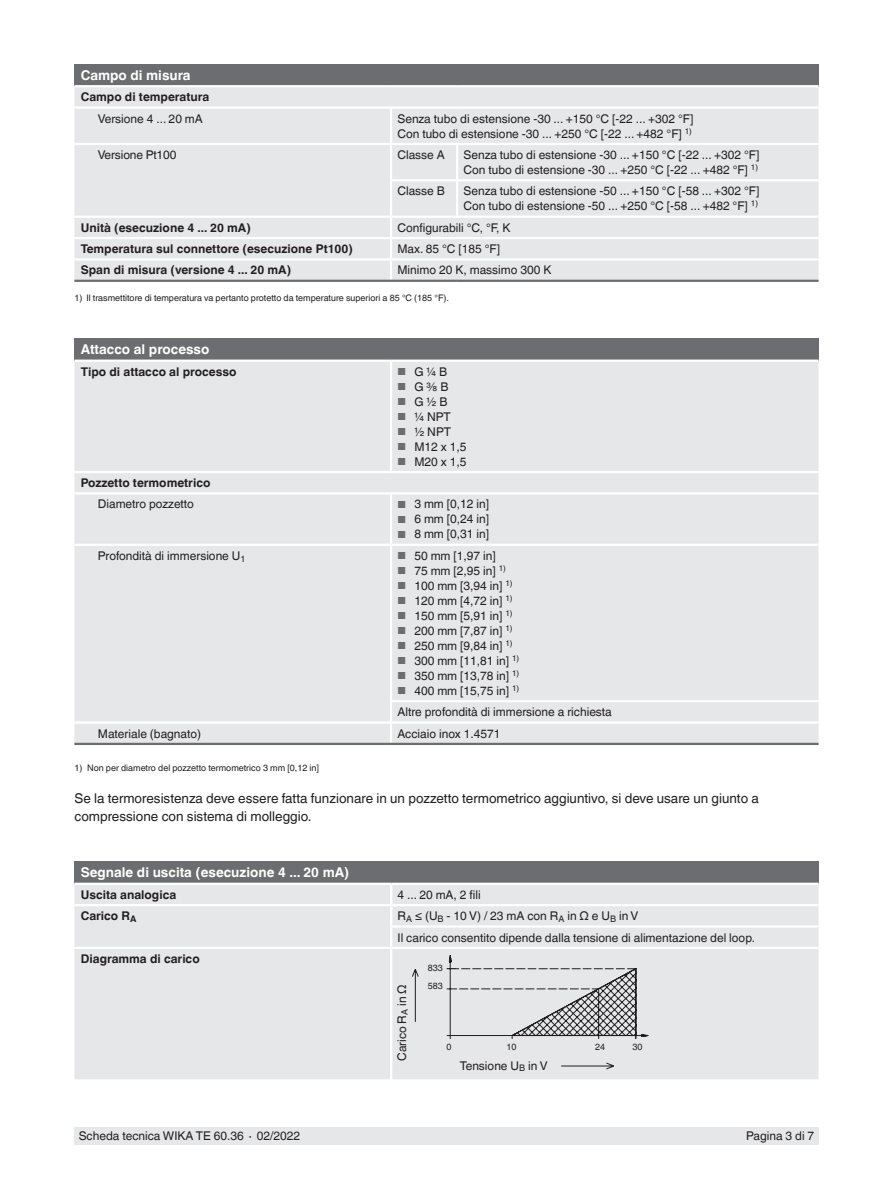
<style>
.page{position:relative;width:893px;height:1188px;background:#fff}
.page>*{position:absolute;margin:0;border:0;box-sizing:border-box;transform-origin:0 0}
.t1{font:13.5px/18px "Helvetica World";color:#231f20}
.t2{font:700 13.5px "Helvetica World";color:#fff}
.t3{font:12px/15px "Helvetica World";color:#231f20}
.t4{font:700 12px "Helvetica World";color:#231f20}
.t5{font:9px/18.8px "Helvetica World";color:#231f20}
.s1{font-size:10.2px;color:#6c6d70}
</style>
<div class="page">
<div style="left:74px;top:1128px;width:745px;height:17px;background:#e6e7e9"></div>
<div style="left:74px;top:64px;width:745px;height:22px;background:#6c6d70"></div>
<div style="left:74px;top:87px;width:745px;height:193px;background:#e6e7e9"></div>
<hr style="left:391px;top:143px;width:66px;height:2px;background:#fff">
<hr style="left:457px;top:143px;width:362px;height:2px;background:#fff">
<hr style="left:390px;top:179px;width:67px;height:2px;background:#fff">
<hr style="left:457px;top:179px;width:362px;height:2px;background:#fff">
<hr style="left:391px;top:216px;width:66px;height:2px;background:#fff">
<hr style="left:457px;top:216px;width:362px;height:2px;background:#fff">
<hr style="left:74px;top:258px;width:317px;height:3px;background:#fff">
<hr style="left:391px;top:258px;width:66px;height:3px;background:#fff">
<hr style="left:457px;top:258px;width:362px;height:3px;background:#fff">
<hr style="left:74px;top:106px;width:317px;height:3px;background:#fff">
<hr style="left:391px;top:106px;width:66px;height:3px;background:#fff">
<hr style="left:457px;top:106px;width:362px;height:3px;background:#fff">
<hr style="left:74px;top:280px;width:317px;height:2px;background:#6c6d70">
<hr style="left:391px;top:280px;width:66px;height:2px;background:#6c6d70">
<hr style="left:457px;top:280px;width:362px;height:2px;background:#6c6d70">
<hr style="left:74px;top:237px;width:317px;height:2px;background:#fff">
<hr style="left:74px;top:143px;width:317px;height:2px;background:#fff">
<hr style="left:390px;top:145px;width:2px;height:34px;background:#fff">
<hr style="left:390px;top:181px;width:2px;height:35px;background:#fff">
<hr style="left:74px;top:216px;width:317px;height:2px;background:#fff">
<hr style="left:456px;top:145px;width:2px;height:34px;background:#fff">
<hr style="left:456px;top:181px;width:2px;height:35px;background:#fff">
<hr style="left:391px;top:237px;width:66px;height:2px;background:#fff">
<svg style="left:390px;top:218px;width:2px;height:62px"></svg>
<hr style="left:457px;top:237px;width:362px;height:2px;background:#fff">
<hr style="left:390px;top:109px;width:2px;height:34px;background:#fff">
<hr style="left:74px;top:85px;width:317px;height:2px;background:#fff">
<hr style="left:391px;top:85px;width:66px;height:2px;background:#fff">
<hr style="left:457px;top:85px;width:362px;height:2px;background:#fff">
<div style="left:74px;top:338px;width:745px;height:23px;background:#6c6d70"></div>
<div style="left:74px;top:362px;width:745px;height:381px;background:#e6e7e9"></div>
<hr style="left:74px;top:360px;width:317px;height:2px;background:#fff">
<hr style="left:391px;top:360px;width:428px;height:2px;background:#fff">
<hr style="left:390px;top:362px;width:2px;height:109px;background:#fff">
<hr style="left:74px;top:471px;width:317px;height:2px;background:#fff">
<hr style="left:391px;top:471px;width:428px;height:2px;background:#fff">
<hr style="left:74px;top:492px;width:317px;height:3px;background:#fff">
<hr style="left:391px;top:492px;width:428px;height:3px;background:#fff">
<hr style="left:390px;top:495px;width:2px;height:49px;background:#fff">
<hr style="left:74px;top:544px;width:317px;height:2px;background:#fff">
<hr style="left:391px;top:544px;width:428px;height:2px;background:#fff">
<hr style="left:390px;top:546px;width:2px;height:154px;background:#fff">
<hr style="left:390px;top:700px;width:429px;height:2px;background:#fff">
<hr style="left:74px;top:721px;width:317px;height:3px;background:#fff">
<hr style="left:391px;top:721px;width:428px;height:3px;background:#fff">
<svg style="left:390px;top:702px;width:2px;height:41px"></svg>
<hr style="left:74px;top:743px;width:317px;height:2px;background:#6c6d70">
<hr style="left:391px;top:743px;width:428px;height:2px;background:#6c6d70">
<div style="left:74px;top:861px;width:745px;height:23px;background:#6c6d70"></div>
<div style="left:74px;top:885px;width:745px;height:194px;background:#e6e7e9"></div>
<hr style="left:391px;top:904px;width:428px;height:2px;background:#fff">
<hr style="left:390px;top:925px;width:429px;height:3px;background:#fff">
<hr style="left:391px;top:947px;width:428px;height:2px;background:#fff">
<hr style="left:74px;top:904px;width:317px;height:2px;background:#fff">
<hr style="left:74px;top:947px;width:317px;height:2px;background:#fff">
<svg style="left:390px;top:885px;width:2px;height:62px"></svg>
<hr style="left:390px;top:949px;width:2px;height:130px;background:#fff">
<hr style="left:74px;top:883px;width:317px;height:2px;background:#fff">
<hr style="left:391px;top:883px;width:428px;height:2px;background:#fff">
<svg style="left:412px;top:954px;width:237px;height:116px;background:#d4d5d7"></svg>
<p class="t2" style="left:81px;top:67px;width:111px">Campo di misura</p>
<p class="t4" style="left:81px;top:90px;width:130px">Campo di temperatura</p>
<p class="t3" style="left:98px;top:111px;width:107px">Versione 4 ... 20 mA</p>
<p class="t3" style="left:397px;top:111px;width:297px">Senza tubo di estensione -30 ... +150 °C [-22 ... +302 °F]<br>Con tubo di estensione -30 ... +250 °C [-22 ... +482 °F] <sup>1)</sup></p>
<p class="t3" style="left:98px;top:147px;width:80px">Versione Pt100</p>
<p class="t3" style="left:397px;top:147px;width:49px">Classe A</p>
<p class="t3" style="left:463px;top:147px;width:297px">Senza tubo di estensione -30 ... +150 °C [-22 ... +302 °F]<br>Con tubo di estensione -30 ... +250 °C [-22 ... +482 °F] <sup>1)</sup></p>
<p class="t3" style="left:397px;top:184px;width:49px">Classe B</p>
<p class="t3" style="left:463px;top:184px;width:297px">Senza tubo di estensione -50 ... +150 °C [-58 ... +302 °F]<br>Con tubo di estensione -50 ... +250 °C [-58 ... +482 °F] <sup>1)</sup></p>
<p class="t4" style="left:81px;top:221px;width:172px">Unità (esecuzione 4 ... 20 mA)</p>
<p class="t3" style="left:397px;top:220px;width:115px">Configurabili °C, °F, K</p>
<p class="t4" style="left:81px;top:242px;width:274px">Temperatura sul connettore (esecuzione Pt100)</p>
<p class="t3" style="left:397px;top:241px;width:104px">Max. 85 °C [185 °F]</p>
<p class="t4" style="left:81px;top:263px;width:212px">Span di misura (versione 4 ... 20 mA)</p>
<p class="t3" style="left:397px;top:263px;width:156px">Minimo 20 K, massimo 300 K</p>
<p class="t5" style="left:74px;top:289px;width:376px">1) Il trasmettitore di temperatura va pertanto protetto da temperature superiori a 85 °C (185 °F).</p>
<p class="t2" style="left:81px;top:342px;width:130px">Attacco al processo</p>
<p class="t4" style="left:81px;top:365px;width:157px">Tipo di attacco al processo</p>
<p class="t3" style="left:397px;top:364px;width:51px"><span class="s1">■</span> G ¼ B</p>
<p class="t3" style="left:397px;top:379px;width:53px"><span class="s1">■</span> G ⅜ B</p>
<p class="t3" style="left:397px;top:394px;width:52px"><span class="s1">■</span> G ½ B</p>
<p class="t3" style="left:397px;top:409px;width:55px"><span class="s1">■</span> ¼ NPT</p>
<p class="t3" style="left:397px;top:424px;width:55px"><span class="s1">■</span> ½ NPT</p>
<p class="t3" style="left:397px;top:439px;width:71px"><span class="s1">■</span> M12 x 1,5</p>
<p class="t3" style="left:397px;top:454px;width:71px"><span class="s1">■</span> M20 x 1,5</p>
<p class="t4" style="left:81px;top:476px;width:131px">Pozzetto termometrico</p>
<p class="t3" style="left:98px;top:497px;width:98px">Diametro pozzetto</p>
<p class="t3" style="left:397px;top:497px;width:93px"><span class="s1">■</span> 3 mm [0,12 in]</p>
<p class="t3" style="left:397px;top:512px;width:93px"><span class="s1">■</span> 6 mm [0,24 in]</p>
<p class="t3" style="left:397px;top:527px;width:93px"><span class="s1">■</span> 8 mm [0,31 in]</p>
<p class="t3" style="left:98px;top:548px;width:149px">Profondità di immersione U<sub>1</sub></p>
<p class="t3" style="left:397px;top:548px;width:100px"><span class="s1">■</span> 50 mm [1,97 in]</p>
<p class="t3" style="left:397px;top:563px;width:110px"><span class="s1">■</span> 75 mm [2,95 in] <sup>1)</sup></p>
<p class="t3" style="left:397px;top:578px;width:117px"><span class="s1">■</span> 100 mm [3,94 in] <sup>1)</sup></p>
<p class="t3" style="left:397px;top:593px;width:117px"><span class="s1">■</span> 120 mm [4,72 in] <sup>1)</sup></p>
<p class="t3" style="left:397px;top:608px;width:117px"><span class="s1">■</span> 150 mm [5,91 in] <sup>1)</sup></p>
<p class="t3" style="left:397px;top:623px;width:117px"><span class="s1">■</span> 200 mm [7,87 in] <sup>1)</sup></p>
<p class="t3" style="left:397px;top:638px;width:117px"><span class="s1">■</span> 250 mm [9,84 in] <sup>1)</sup></p>
<p class="t3" style="left:397px;top:653px;width:123px"><span class="s1">■</span> 300 mm [11,81 in] <sup>1)</sup></p>
<p class="t3" style="left:397px;top:668px;width:123px"><span class="s1">■</span> 350 mm [13,78 in] <sup>1)</sup></p>
<p class="t3" style="left:397px;top:680px;width:216px;line-height:21.3px"><span class="s1">■</span> 400 mm [15,75 in] <sup>1)<br></sup>Altre profondità di immersione a richiesta</p>
<p class="t3" style="left:98px;top:726px;width:105px">Materiale (bagnato)</p>
<p class="t3" style="left:397px;top:726px;width:104px">Acciaio inox 1.4571</p>
<p class="t5" style="left:74px;top:758px;width:246px">1) Non per diametro del pozzetto termometrico 3 mm [0,12 in]</p>
<p class="t1" style="left:74px;top:789px;width:686px">Se la termoresistenza deve essere fatta funzionare in un pozzetto termometrico aggiuntivo, si deve usare un giunto a compressione con sistema di molleggio.</p>
<p class="t2" style="left:81px;top:865px;width:270px">Segnale di uscita (esecuzione 4 ... 20 mA)</p>
<p class="t4" style="left:81px;top:888px;width:97px">Uscita analogica</p>
<p class="t3" style="left:398px;top:887px;width:85px">4 ... 20 mA, 2 fili</p>
<p class="t4" style="left:81px;top:909px;width:57px">Carico R<sub>A</sub></p>
<p class="t3" style="left:398px;top:905px;width:359px;line-height:21.3px">R<sub>A</sub> ≤ (U<sub>B</sub> - 10 V) / 23 mA con R<sub>A</sub> in Ω e U<sub>B</sub> in V<br>Il carico consentito dipende dalla tensione di alimentazione del loop.</p>
<p class="t4" style="left:81px;top:952px;width:120px">Diagramma di carico</p>
<p class="t3" style="left:395px;top:1061px;width:77px;rotate:-90deg">Carico R<sub>A</sub> in Ω</p>
<p class="t3" style="left:460px;top:1058px;width:89px">Tensione U<sub>B</sub> in V</p>
<p class="t5" style="left:428px;top:958px;width:17px">833<br>583</p>
<p class="t5" style="left:447px;top:1038px;width:7px">0</p>
<p class="t5" style="left:507px;top:1038px;width:12px">10</p>
<p class="t5" style="left:595px;top:1038px;width:12px">24</p>
<p class="t5" style="left:633px;top:1038px;width:12px">30</p>
<p class="t3" style="left:79px;top:1129px;width:223px">Scheda tecnica WIKA TE 60.36 ∙ 02/2022</p>
<p class="t3" style="left:746px;top:1129px;width:70px">Pagina 3 di 7</p>
</div>
